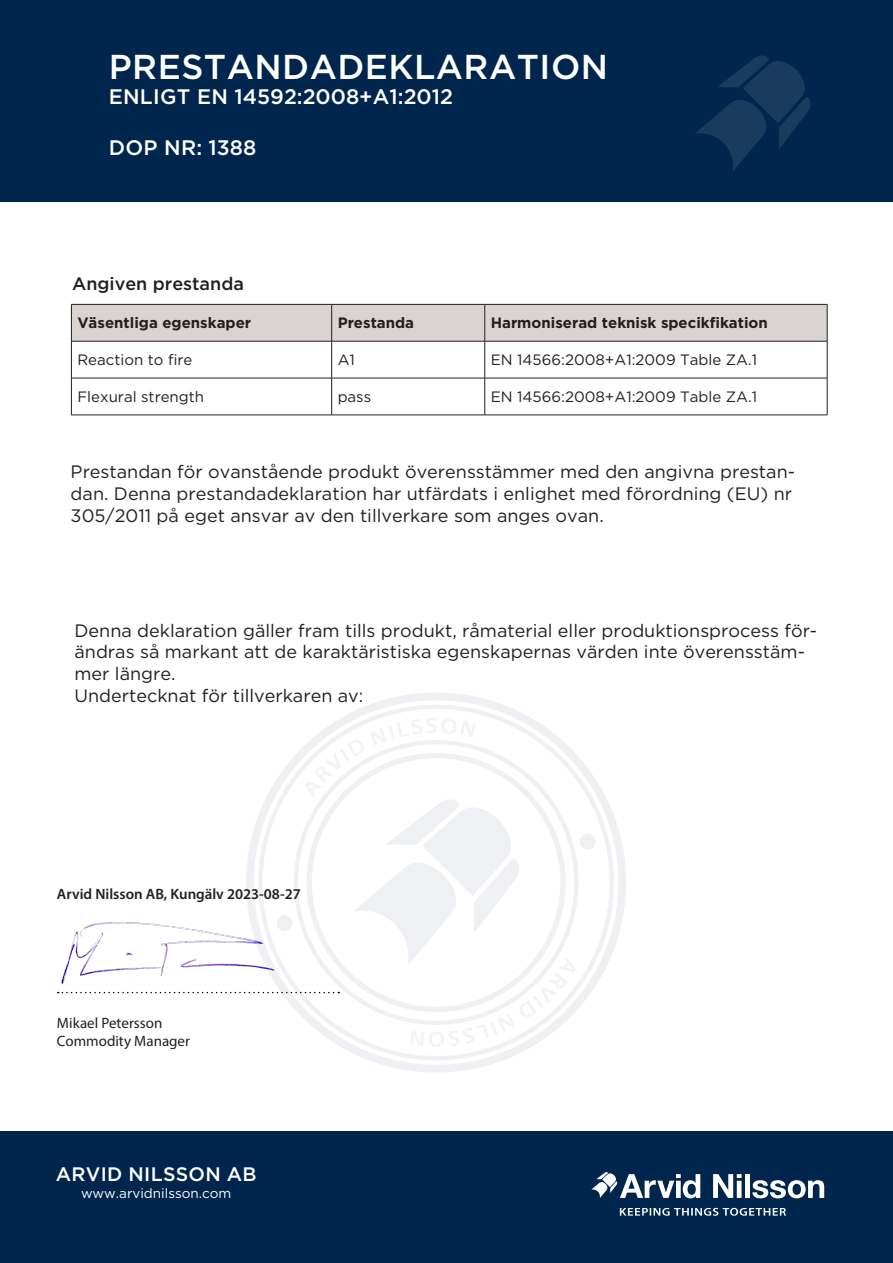
<style>
.page{position:relative;width:893px;height:1263px;background:#fff}
.page>*{position:absolute;margin:0;border:0;box-sizing:border-box;transform-origin:0 0}
.t1{font:500 34.5px "Gotham";letter-spacing:.015em;color:#fff}
.t2{font:500 21px "Gotham";color:#fff}
.t3{font:500 19.5px "Gotham";letter-spacing:.015em;color:#fff}
.t4{font:18px/21.6px "Gotham";color:#231f20}
.t5{font:500 18px "Gotham";color:#231f20}
.t6{font:15px "Gotham";color:#231f20}
.t7{font:700 15px "Gotham";color:#231f20}
.Löpande_text{font:600 15px "Myriad Pro";color:#231f20}
.Löpande_text-2{font:15px/18px "Myriad Pro";color:#231f20}
.t8{font:13.5px "Gotham";color:#fff}
</style>
<div class="page">
<svg style="left:246px;top:693px;width:380px;height:379px"></svg>
<svg style="left:258px;top:705px;width:356px;height:355px"></svg>
<svg style="left:276px;top:914px;width:17px;height:18px"></svg>
<svg style="left:579px;top:833px;width:17px;height:18px"></svg>
<svg style="left:307px;top:753px;width:259px;height:259px"></svg>
<svg style="left:353px;top:797px;width:168px;height:168px"></svg>
<img style="left:61px;top:919px;width:219px;height:72px">
<svg style="left:58px;top:992px;width:281px;height:1px"></svg>
<div style="left:0;top:0;width:893px;height:202px;background:#01264d"></div>
<svg style="left:695px;top:56px;width:116px;height:115px"></svg>
<div style="left:0;top:1131px;width:893px;height:132px;background:#01264d"></div>
<svg style="left:713px;top:1174px;width:28px;height:24px"></svg>
<div style="left:745px;top:1174px;width:5px;height:24px;background:#fff"></div>
<svg style="left:752px;top:1180px;width:72px;height:18px"></svg>
<svg style="left:591px;top:1172px;width:109px;height:26px"></svg>
<svg style="left:620px;top:1208px;width:166px;height:8px"></svg>
<div style="left:72px;top:305px;width:755px;height:36px;background:#d9d4d1"></div>
<hr style="left:71px;top:304px;width:261px;height:1px;background:#231f20">
<hr style="left:71px;top:305px;width:1px;height:36px;background:#231f20">
<hr style="left:332px;top:304px;width:153px;height:1px;background:#231f20">
<hr style="left:331px;top:305px;width:1px;height:36px;background:#231f20">
<hr style="left:485px;top:304px;width:342px;height:1px;background:#231f20">
<hr style="left:484px;top:305px;width:1px;height:36px;background:#231f20">
<hr style="left:827px;top:305px;width:1px;height:36px;background:#231f20">
<hr style="left:71px;top:341px;width:261px;height:1px;background:#231f20">
<hr style="left:71px;top:341px;width:1px;height:37px;background:#231f20">
<hr style="left:332px;top:341px;width:153px;height:1px;background:#231f20">
<hr style="left:331px;top:341px;width:1px;height:37px;background:#231f20">
<hr style="left:485px;top:341px;width:342px;height:1px;background:#231f20">
<hr style="left:484px;top:341px;width:1px;height:37px;background:#231f20">
<hr style="left:827px;top:341px;width:1px;height:37px;background:#231f20">
<hr style="left:71px;top:378px;width:261px;height:1px;background:#231f20">
<hr style="left:71px;top:378px;width:1px;height:37px;background:#231f20">
<hr style="left:332px;top:378px;width:153px;height:1px;background:#231f20">
<hr style="left:331px;top:378px;width:1px;height:37px;background:#231f20">
<hr style="left:485px;top:378px;width:342px;height:1px;background:#231f20">
<hr style="left:484px;top:378px;width:1px;height:37px;background:#231f20">
<hr style="left:827px;top:378px;width:1px;height:37px;background:#231f20">
<hr style="left:71px;top:415px;width:261px;height:1px;background:#231f20">
<hr style="left:332px;top:415px;width:153px;height:1px;background:#231f20">
<hr style="left:485px;top:415px;width:342px;height:1px;background:#231f20">
<p class="t1" style="left:109px;top:47px;width:501px">PRESTANDADEKLARATION</p>
<p class="t2" style="left:109px;top:85px;width:346px">ENLIGT EN 14592:2008+A1:2012</p>
<p class="t2" style="left:109px;top:135px;width:149px">DOP NR: 1388</p>
<p class="t5" style="left:72px;top:273px;width:173px">Angiven prestanda</p>
<p class="t7" style="left:77px;top:314px;width:175px">Väsentliga egenskaper</p>
<p class="t7" style="left:338px;top:314px;width:78px">Prestanda</p>
<p class="t7" style="left:491px;top:314px;width:279px">Harmoniserad teknisk specikfikation</p>
<p class="t6" style="left:77px;top:351px;width:117px">Reaction to fire</p>
<p class="t6" style="left:338px;top:351px;width:19px">A1</p>
<p class="t6" style="left:491px;top:351px;width:268px">EN 14566:2008+A1:2009 Table ZA.1</p>
<p class="t6" style="left:77px;top:388px;width:128px">Flexural strength</p>
<p class="t6" style="left:338px;top:388px;width:35px">pass</p>
<p class="t6" style="left:491px;top:388px;width:268px">EN 14566:2008+A1:2009 Table ZA.1</p>
<p class="t4" style="left:71px;top:461px;width:726px">Prestandan för ovanstående produkt överensstämmer med den angivna prestan&shy;dan. Denna prestandadeklaration har utfärdats i enlighet med förordning (EU) nr<br>305/2011 på eget ansvar av den tillverkare som anges ovan.</p>
<p class="t4" style="left:75px;top:619px;width:744px">Denna deklaration gäller fram tills produkt, råmaterial eller produktionsprocess för&shy;ändras så markant att de karaktäristiska egenskapernas värden inte överensstäm&shy;mer längre.</p>
<p class="t4" style="left:75px;top:684px;width:290px">Undertecknat för tillverkaren av:</p>
<p class="Löpande_text" style="left:57px;top:884px;width:245px">Arvid Nilsson AB, Kungälv 2023-08-27</p>
<p class="Löpande_text-2" style="left:57px;top:1013px;width:135px">Mikael Petersson<br>Commodity Manager</p>
<p class="t3" style="left:56px;top:1163px;width:202px">ARVID NILSSON AB</p>
<p class="t8" style="left:81px;top:1185px;width:152px">www.arvidnilsson.com</p>
</div>
